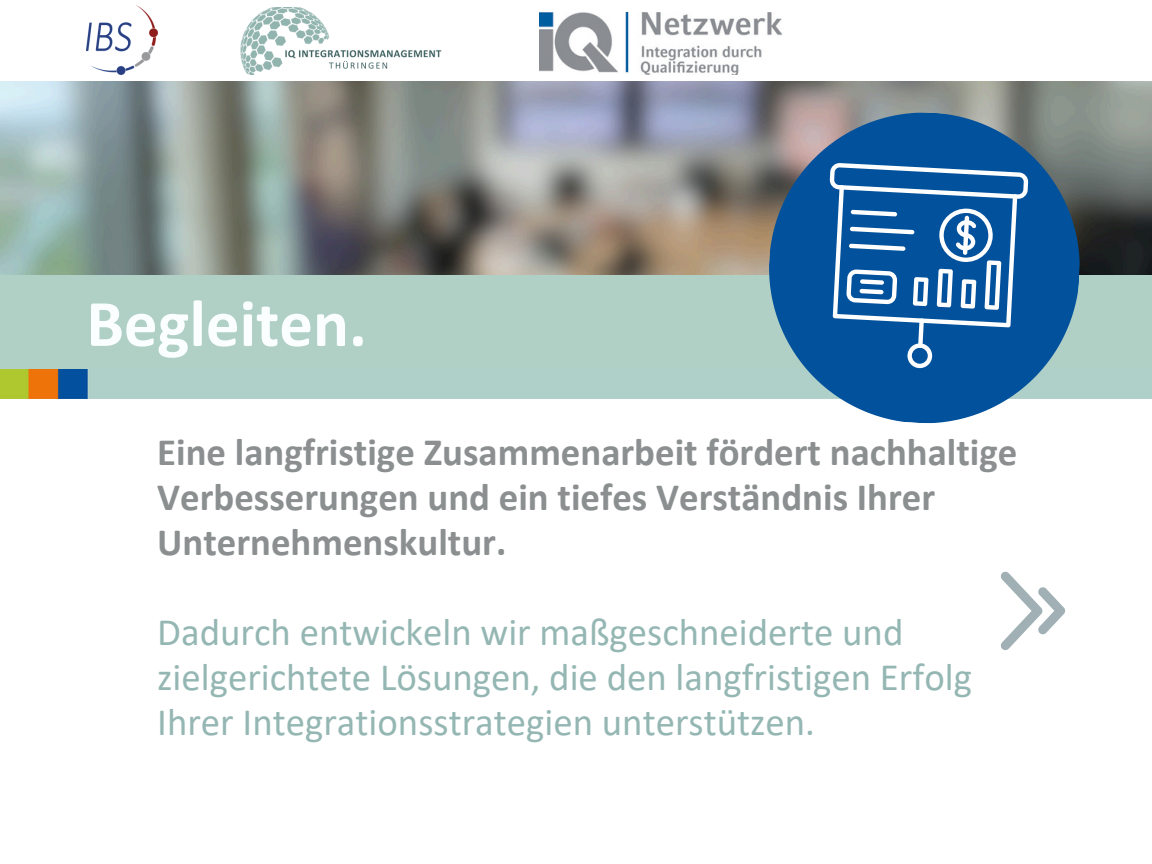
<style>
.page{position:relative;width:1152px;height:864px;background:#fff}
.page>*{position:absolute;margin:0;border:0;box-sizing:border-box;transform-origin:0 0}
.t1{font:700 67.05px "Calibri";color:#fafeff}
.t2{font:38.85px/45px "Calibri";color:#95b7b3}
.t3{font:700 38.85px/45px "Calibri";color:#8b8f90}
</style>
<div class="page">
<img style="left:0;top:81px;width:1152px;height:194px">
<div style="left:0;top:275px;width:1152px;height:124px;background:#b0d0c5"></div>
<img style="left:0;top:370px;width:88px;height:29px">
<img style="left:240px;top:7px;width:202px;height:68px">
<img style="left:540px;top:13px;width:241px;height:62px">
<img style="left:86px;top:6px;width:71px;height:68px">
<svg style="left:1001px;top:572px;width:64px;height:78px"></svg>
<svg style="left:761px;top:105px;width:326px;height:319px;fill:#02519c"></svg>
<svg style="left:829px;top:163px;width:200px;height:206px;background:#3775b0"></svg>
<h1 class="t1" style="left:86px;top:296px;width:282px">Begleiten.</h1>
<p class="t3" style="left:157px;top:432px;width:862px">Eine langfristige Zusammenarbeit fördert nachhaltige<br>Verbesserungen und ein tiefes Verständnis Ihrer<br>Unternehmenskultur.</p>
<h2 class="t2" style="left:157px;top:612px;width:816px">Dadurch entwickeln wir maßgeschneiderte und zielgerichtete Lösungen, die den langfristigen Erfolg<br>Ihrer Integrationsstrategien unterstützen.</h2>
</div>
